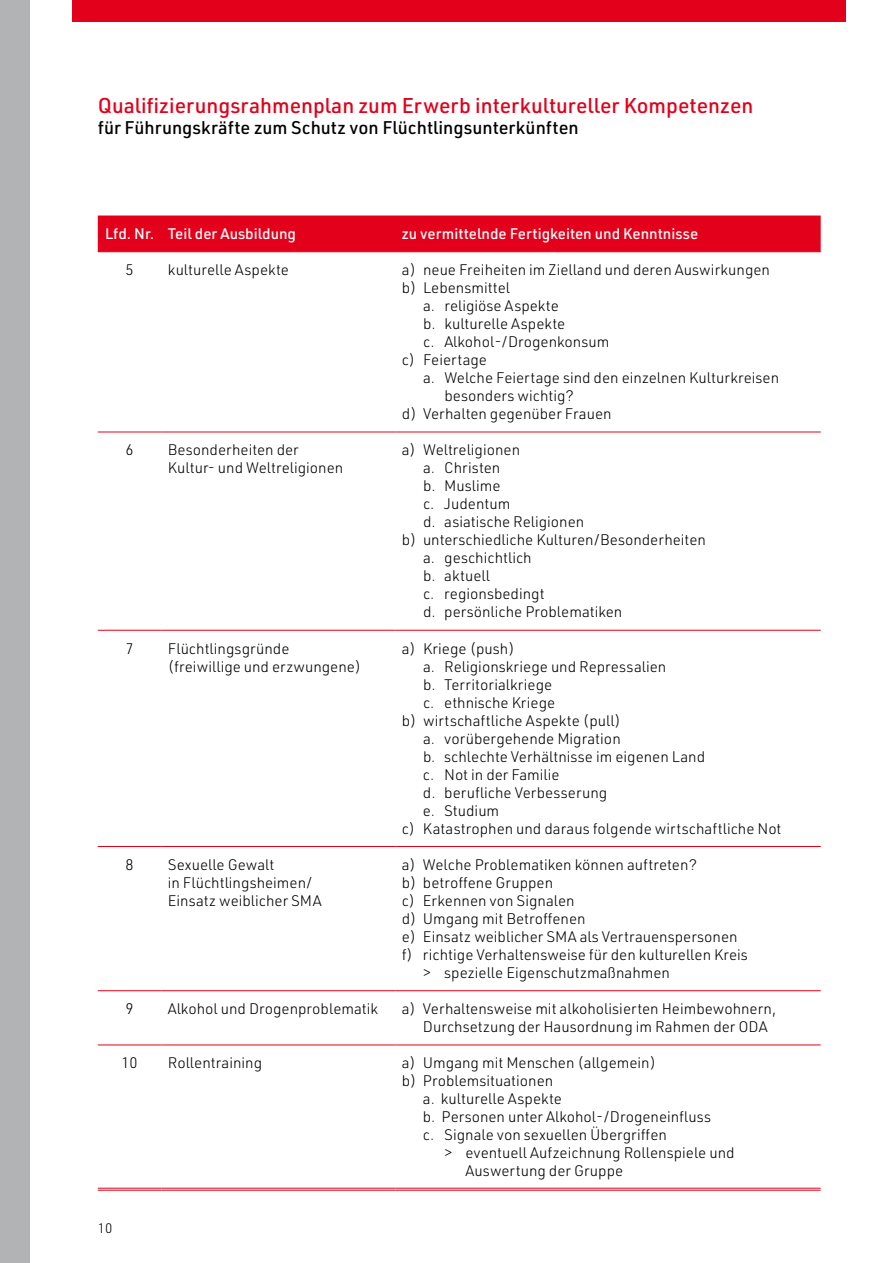
<style>
.page{position:relative;width:893px;height:1263px;background:#fff}
.page>*{position:absolute;margin:0;border:0;box-sizing:border-box;transform-origin:0 0}
.t1{font:500 21px "URWDIN";color:#e2001a}
.t2{font:500 18px "URWDIN";color:#000}
.t3{font:300 15px/18px "URWDIN";color:#000}
.t4{font:500 15px "URWDIN";color:#fff}
.t5{font:300 13.5px "URWDIN";color:#000}
</style>
<div class="page">
<div style="left:0;top:0;width:30px;height:1263px;background:#b1b3b4"></div>
<div style="left:72px;top:0;width:774px;height:21px;background:#e2001a"></div>
<div style="left:98px;top:216px;width:723px;height:35px;background:#e2001a"></div>
<hr style="left:98px;top:251px;width:64px;height:1px;background:#e2001a">
<hr style="left:162px;top:251px;width:233px;height:1px;background:#e2001a">
<hr style="left:395px;top:251px;width:426px;height:1px;background:#e2001a">
<hr style="left:98px;top:432px;width:64px;height:1px;background:#e2001a">
<hr style="left:162px;top:432px;width:233px;height:1px;background:#e2001a">
<hr style="left:395px;top:432px;width:426px;height:1px;background:#e2001a">
<hr style="left:98px;top:630px;width:64px;height:1px;background:#e2001a">
<hr style="left:162px;top:630px;width:233px;height:1px;background:#e2001a">
<hr style="left:395px;top:630px;width:426px;height:1px;background:#e2001a">
<hr style="left:98px;top:846px;width:64px;height:1px;background:#e2001a">
<hr style="left:162px;top:846px;width:233px;height:1px;background:#e2001a">
<hr style="left:395px;top:846px;width:426px;height:1px;background:#e2001a">
<hr style="left:98px;top:990px;width:64px;height:1px;background:#e2001a">
<hr style="left:162px;top:990px;width:233px;height:1px;background:#e2001a">
<hr style="left:395px;top:990px;width:426px;height:1px;background:#e2001a">
<hr style="left:98px;top:1044px;width:64px;height:1px;background:#e2001a">
<hr style="left:162px;top:1044px;width:233px;height:1px;background:#e2001a">
<hr style="left:395px;top:1044px;width:426px;height:1px;background:#e2001a">
<hr style="left:98px;top:1188px;width:64px;height:1px;background:#e2001a">
<hr style="left:98px;top:1190px;width:64px;height:1px;background:#e2001a">
<hr style="left:162px;top:1188px;width:233px;height:1px;background:#e2001a">
<hr style="left:162px;top:1190px;width:233px;height:1px;background:#e2001a">
<hr style="left:395px;top:1188px;width:426px;height:1px;background:#e2001a">
<hr style="left:395px;top:1190px;width:426px;height:1px;background:#e2001a">
<h1 class="t1" style="left:98px;top:92px;width:657px">Qualifizierungsrahmenplan zum Erwerb interkultureller Kompetenzen</h1>
<p class="t2" style="left:98px;top:116px;width:482px">für Führungskräfte zum Schutz von Flüchtlingsunterkünften</p>
<p class="t4" style="left:105px;top:224px;width:192px">Lfd. Nr. Teil der Ausbildung</p>
<p class="t4" style="left:402px;top:224px;width:298px">zu vermittelnde Fertigkeiten und Kenntnisse</p>
<p class="t3" style="left:126px;top:260px;width:10px">5</p>
<p class="t3" style="left:168px;top:260px;width:123px">kulturelle Aspekte</p>
<p class="t3" style="left:402px;top:260px;width:370px">a) neue Freiheiten im Zielland und deren Auswirkungen</p>
<p class="t3" style="left:402px;top:278px;width:110px">b) Lebensmittel</p>
<p class="t3" style="left:423px;top:296px;width:137px">a. religiöse Aspekte</p>
<p class="t3" style="left:423px;top:314px;width:144px">b. kulturelle Aspekte</p>
<p class="t3" style="left:423px;top:332px;width:188px">c. Alkohol-/Drogenkonsum</p>
<p class="t3" style="left:402px;top:350px;width:87px">c) Feiertage</p>
<p class="t3" style="left:423px;top:368px;width:358px">a. Welche Feiertage sind den einzelnen Kulturkreisen</p>
<p class="t3" style="left:444px;top:386px;width:131px">besonders wichtig?</p>
<p class="t3" style="left:402px;top:404px;width:211px">d) Verhalten gegenüber Frauen</p>
<p class="t3" style="left:126px;top:441px;width:10px">6</p>
<p class="t3" style="left:168px;top:441px;width:177px">Besonderheiten der<br>Kultur- und Weltreligionen</p>
<p class="t3" style="left:402px;top:441px;width:120px">a) Weltreligionen</p>
<p class="t3" style="left:423px;top:459px;width:79px">a. Christen</p>
<p class="t3" style="left:423px;top:477px;width:79px">b. Muslime</p>
<p class="t3" style="left:423px;top:495px;width:89px">c. Judentum</p>
<p class="t3" style="left:423px;top:513px;width:163px">d. asiatische Religionen</p>
<p class="t3" style="left:402px;top:531px;width:306px">b) unterschiedliche Kulturen/Besonderheiten</p>
<p class="t3" style="left:423px;top:549px;width:110px">a. geschichtlich</p>
<p class="t3" style="left:423px;top:567px;width:68px">b. aktuell</p>
<p class="t3" style="left:423px;top:585px;width:123px">c. regionsbedingt</p>
<p class="t3" style="left:423px;top:603px;width:201px">d. persönliche Problematiken</p>
<p class="t3" style="left:126px;top:639px;width:10px">7</p>
<p class="t3" style="left:168px;top:639px;width:195px">Flüchtlingsgründe (freiwillige und erzwungene)</p>
<p class="t3" style="left:402px;top:639px;width:115px">a) Kriege (push)</p>
<p class="t3" style="left:423px;top:657px;width:245px">a. Religionskriege und Repressalien</p>
<p class="t3" style="left:423px;top:675px;width:131px">b. Territorialkriege</p>
<p class="t3" style="left:423px;top:693px;width:134px">c. ethnische Kriege</p>
<p class="t3" style="left:402px;top:711px;width:221px">b) wirtschaftliche Aspekte (pull)</p>
<p class="t3" style="left:423px;top:729px;width:199px">a. vorübergehende Migration</p>
<p class="t3" style="left:423px;top:747px;width:284px">b. schlechte Verhältnisse im eigenen Land</p>
<p class="t3" style="left:423px;top:765px;width:138px">c. Not in der Familie</p>
<p class="t3" style="left:423px;top:783px;width:186px">d. berufliche Verbesserung</p>
<p class="t3" style="left:423px;top:801px;width:78px">e. Studium</p>
<p class="t3" style="left:402px;top:819px;width:381px">c) Katastrophen und daraus folgende wirtschaftliche Not</p>
<p class="t3" style="left:125px;top:855px;width:10px">8</p>
<p class="t3" style="left:168px;top:855px;width:155px">Sexuelle Gewalt<br>in Flüchtlingsheimen/<br>Einsatz weiblicher SMA</p>
<p class="t3" style="left:402px;top:855px;width:297px">a) Welche Problematiken können auftreten?</p>
<p class="t3" style="left:402px;top:873px;width:153px">b) betroffene Gruppen</p>
<p class="t3" style="left:402px;top:891px;width:174px">c) Erkennen von Signalen</p>
<p class="t3" style="left:402px;top:909px;width:185px">d) Umgang mit Betroffenen</p>
<p class="t3" style="left:402px;top:927px;width:337px">e) Einsatz weiblicher SMA als Vertrauenspersonen</p>
<p class="t3" style="left:402px;top:945px;width:348px">f) richtige Verhaltensweise für den kulturellen Kreis</p>
<p class="t3" style="left:423px;top:963px;width:249px">&gt; spezielle Eigenschutzmaßnahmen</p>
<p class="t3" style="left:125px;top:999px;width:10px">9</p>
<p class="t3" style="left:168px;top:999px;width:212px">Alkohol und Drogenproblematik</p>
<p class="t3" style="left:423px;top:999px;width:355px;text-indent:-21px">a) Verhaltensweise mit alkoholisierten Heimbewohnern,<br>Durchsetzung der Hausordnung im Rahmen der ODA</p>
<p class="t3" style="left:121px;top:1054px;width:18px">10</p>
<p class="t3" style="left:168px;top:1054px;width:96px">Rollentraining</p>
<p class="t3" style="left:402px;top:1054px;width:256px">a) Umgang mit Menschen (allgemein)</p>
<p class="t3" style="left:402px;top:1072px;width:153px">b) Problemsituationen</p>
<p class="t3" style="left:423px;top:1090px;width:140px">a. kulturelle Aspekte</p>
<p class="t3" style="left:423px;top:1108px;width:290px">b. Personen unter Alkohol-/Drogeneinfluss</p>
<p class="t3" style="left:423px;top:1126px;width:245px">c. Signale von sexuellen Übergriffen</p>
<p class="t3" style="left:444px;top:1144px;width:292px">&gt; eventuell Aufzeichnung Rollenspiele und</p>
<p class="t3" style="left:465px;top:1162px;width:159px">Auswertung der Gruppe</p>
<p class="t5" style="left:98px;top:1219px;width:16px">10</p>
</div>
